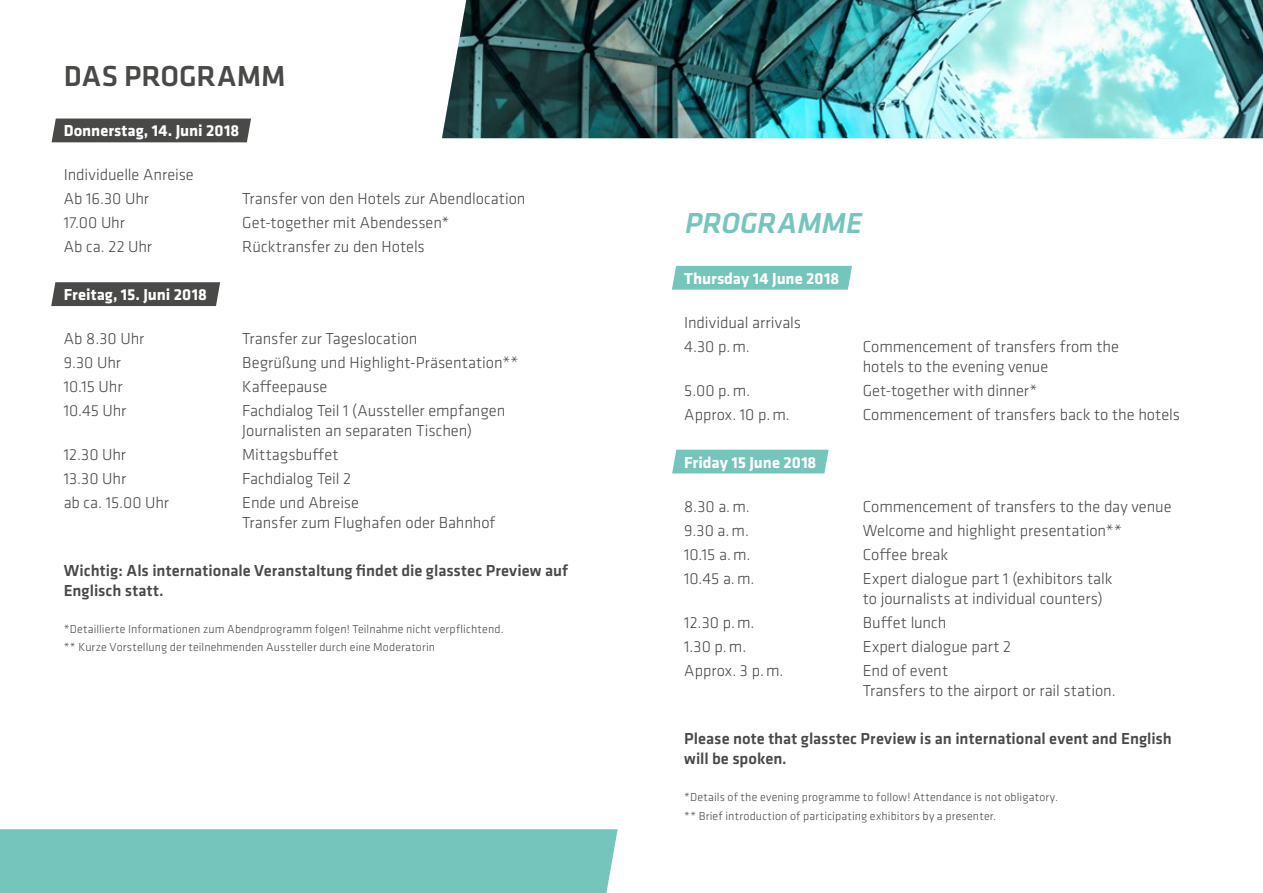
<style>
.page{position:relative;width:1263px;height:893px;background:#fff}
.page>*{position:absolute;margin:0;border:0;box-sizing:border-box;transform-origin:0 0}
.t1{font:500 30px "Klavika";color:#494948}
.t2{font:italic 500 30px "Klavika";color:#75c5bd}
.t3{font:300 16.5px/19.8px "Klavika";letter-spacing:-.005em;color:#494948}
.t4{font:500 16.5px/19.8px "Klavika";color:#494948}
.t5{font:700 16.5px "Klavika";color:#fff}
.t6{font:300 12px/18.6px "Klavika";letter-spacing:.01em;color:#494948}
</style>
<div class="page">
<div style="left:52px;top:119px;width:199px;height:23px;background:#494948"></div>
<div style="left:672px;top:266px;width:180px;height:24px;background:#75c5bd"></div>
<svg style="left:51px;top:282px;width:169px;height:24px;background:#4f4f4e"></svg>
<div style="left:672px;top:450px;width:157px;height:23px;background:#75c5bd"></div>
<div style="left:0;top:829px;width:618px;height:64px;background:#75c5bd"></div>
<img style="left:442px;top:0;width:821px;height:138px">
<h1 class="t1" style="left:64px;top:56px;width:223px">DAS PROGRAMM</h1>
<p class="t5" style="left:64px;top:118px;width:177px">Donnerstag, 14. Juni 2018</p>
<p class="t3" style="left:64px;top:162px;width:132px;line-height:24px">Individuelle Anreise<br>Ab 16.30 Uhr</p>
<p class="t3" style="left:242px;top:188px;width:285px">Transfer von den Hotels zur Abendlocation</p>
<p class="t3" style="left:64px;top:212px;width:63px">17.00 Uhr</p>
<p class="t3" style="left:242px;top:212px;width:209px">Get-together mit Abendessen*</p>
<p class="t3" style="left:64px;top:236px;width:90px">Ab ca. 22 Uhr</p>
<p class="t3" style="left:242px;top:236px;width:184px">Rücktransfer zu den Hotels</p>
<p class="t5" style="left:64px;top:282px;width:145px">Freitag, 15. Juni 2018</p>
<p class="t3" style="left:64px;top:328px;width:82px">Ab 8.30 Uhr</p>
<p class="t3" style="left:242px;top:328px;width:177px">Transfer zur Tageslocation</p>
<p class="t3" style="left:64px;top:352px;width:59px">9.30 Uhr</p>
<p class="t3" style="left:242px;top:352px;width:278px">Begrüßung und Highlight-Präsentation**</p>
<p class="t3" style="left:64px;top:376px;width:60px">10.15 Uhr</p>
<p class="t3" style="left:242px;top:376px;width:87px">Kaffeepause</p>
<p class="t3" style="left:64px;top:400px;width:64px">10.45 Uhr</p>
<p class="t3" style="left:242px;top:400px;width:264px">Fachdialog Teil 1 (Aussteller empfangen<br>Journalisten an separaten Tischen)</p>
<p class="t3" style="left:64px;top:444px;width:64px">12.30 Uhr</p>
<p class="t3" style="left:242px;top:444px;width:98px">Mittagsbuffet</p>
<p class="t3" style="left:64px;top:468px;width:64px">13.30 Uhr</p>
<p class="t3" style="left:242px;top:468px;width:110px">Fachdialog Teil 2</p>
<p class="t3" style="left:64px;top:492px;width:107px">ab ca. 15.00 Uhr</p>
<p class="t3" style="left:242px;top:492px;width:255px">Ende und Abreise<br>Transfer zum Flughafen oder Bahnhof</p>
<p class="t4" style="left:64px;top:560px;width:506px">Wichtig: Als internationale Veranstaltung findet die glasstec Preview auf<br>Englisch statt.</p>
<p class="t6" style="left:64px;top:619px;width:441px">*Detaillierte Informationen zum Abendprogramm folgen! Teilnahme nicht verpflichtend. ** Kurze Vorstellung der teilnehmenden Aussteller durch eine Moderatorin</p>
<h1 class="t2" style="left:684px;top:203px;width:185px">PROGRAMME</h1>
<p class="t5" style="left:684px;top:267px;width:156px">Thursday 14 June 2018</p>
<p class="t3" style="left:684px;top:310px;width:118px;line-height:24px">Individual arrivals<br>4.30 p.m.</p>
<p class="t3" style="left:863px;top:336px;width:258px">Commencement of transfers from the hotels to the evening venue</p>
<p class="t3" style="left:684px;top:380px;width:67px">5.00 p.m.</p>
<p class="t3" style="left:863px;top:380px;width:176px">Get-together with dinner*</p>
<p class="t3" style="left:684px;top:404px;width:107px">Approx. 10 p.m.</p>
<p class="t3" style="left:863px;top:404px;width:319px">Commencement of transfers back to the hotels</p>
<p class="t5" style="left:684px;top:451px;width:134px">Friday 15 June 2018</p>
<p class="t3" style="left:684px;top:496px;width:67px">8.30 a.m.</p>
<p class="t3" style="left:863px;top:496px;width:310px">Commencement of transfers to the day venue</p>
<p class="t3" style="left:684px;top:520px;width:66px">9.30 a.m.</p>
<p class="t3" style="left:863px;top:520px;width:261px">Welcome and highlight presentation**</p>
<p class="t3" style="left:684px;top:544px;width:68px">10.15 a.m.</p>
<p class="t3" style="left:863px;top:544px;width:87px">Coffee break</p>
<p class="t3" style="left:684px;top:568px;width:72px">10.45 a.m.</p>
<p class="t3" style="left:863px;top:568px;width:251px">Expert dialogue part 1 (exhibitors talk to journalists at individual counters)</p>
<p class="t3" style="left:684px;top:612px;width:72px">12.30 p.m.</p>
<p class="t3" style="left:863px;top:612px;width:85px">Buffet lunch</p>
<p class="t3" style="left:684px;top:636px;width:64px">1.30 p.m.</p>
<p class="t3" style="left:863px;top:636px;width:150px">Expert dialogue part 2</p>
<p class="t3" style="left:684px;top:660px;width:101px">Approx. 3 p.m.</p>
<p class="t3" style="left:863px;top:660px;width:254px">End of event<br>Transfers to the airport or rail station.</p>
<p class="t4" style="left:684px;top:728px;width:489px">Please note that glasstec Preview is an international event and English will be spoken.</p>
<p class="t6" style="left:684px;top:788px;width:375px">*Details of the evening programme to follow! Attendance is not obligatory. ** Brief introduction of participating exhibitors by a presenter.</p>
</div>
